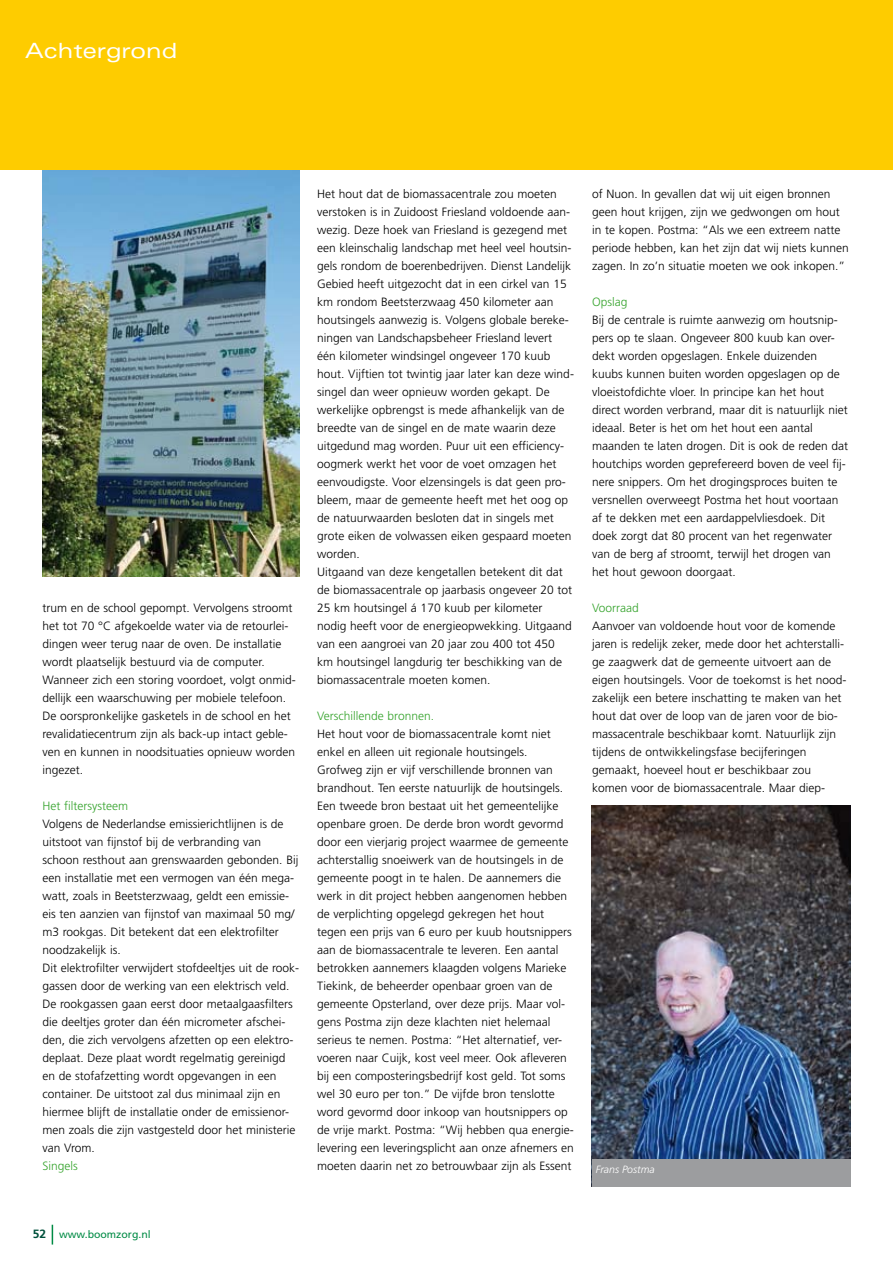
<style>
.page{position:relative;width:893px;height:1263px;background:#fff}
.page>*{position:absolute;margin:0;border:0;box-sizing:border-box;transform-origin:0 0}
.t1{font:expanded 21px "Univers";color:#fff}
.t2{font:300 12px/18px "Frutiger";color:#000}
.t3{font:300 12px "Frutiger";color:#35a32c}
.t4{font:10.5px "Frutiger";color:#008b45}
.t5{font:italic 300 10.5px "Frutiger";color:#fff}
.s1{font-weight:700;font-size:12px;color:#00513c}
</style>
<div class="page">
<svg style="left:52px;top:1225px;width:1px;height:19px"></svg>
<img style="left:43px;top:170px;width:257px;height:407px">
<div style="left:0;top:0;width:893px;height:170px;background:#fecc00"></div>
<img style="left:592px;top:806px;width:258px;height:353px">
<div style="left:592px;top:1159px;width:258px;height:27px;background:#9c9d9f"></div>
<h1 class="t1" style="left:25px;top:38px;width:154px">Achtergrond</h1>
<p class="t2" style="left:43px;top:599px;width:255px">trum en de school gepompt. Vervolgens stroomt het tot 70 °C afgekoelde water via de retourlei&shy;dingen weer terug naar de oven. De installatie wordt plaatselijk bestuurd via de computer.<br>Wanneer zich een storing voordoet, volgt onmid&shy;dellijk een waarschuwing per mobiele telefoon.<br>De oorspronkelijke gasketels in de school en het revalidatiecentrum zijn als back-up intact geble&shy;ven en kunnen in noodsituaties opnieuw worden ingezet.</p>
<p class="t3" style="left:43px;top:799px;width:87px">Het filtersysteem</p>
<p class="t2" style="left:43px;top:815px;width:258px">Volgens de Nederlandse emissierichtlijnen is de uitstoot van fijnstof bij de verbranding van schoon resthout aan grenswaarden gebonden. Bij een installatie met een vermogen van één mega&shy;watt, zoals in Beetsterzwaag, geldt een emissie&shy;eis ten aanzien van fijnstof van maximaal 50 mg/ m3 rookgas. Dit betekent dat een elektrofilter noodzakelijk is.<br>Dit elektrofilter verwijdert stofdeeltjes uit de rook&shy;gassen door de werking van een elektrisch veld.<br>De rookgassen gaan eerst door metaalgaasfilters die deeltjes groter dan één micrometer afschei&shy;den, die zich vervolgens afzetten op een elektro&shy;deplaat. Deze plaat wordt regelmatig gereinigd en de stofafzetting wordt opgevangen in een container. De uitstoot zal dus minimaal zijn en hiermee blijft de installatie onder de emissienor&shy;men zoals die zijn vastgesteld door het ministerie van Vrom.</p>
<p class="t3" style="left:43px;top:1159px;width:37px">Singels</p>
<p class="t2" style="left:317px;top:185px;width:258px">Het hout dat de biomassacentrale zou moeten verstoken is in Zuidoost Friesland voldoende aan&shy;wezig. Deze hoek van Friesland is gezegend met een kleinschalig landschap met heel veel houtsin&shy;gels rondom de boerenbedrijven. Dienst Landelijk Gebied heeft uitgezocht dat in een cirkel van 15 km rondom Beetsterzwaag 450 kilometer aan houtsingels aanwezig is. Volgens globale bereke&shy;ningen van Landschapsbeheer Friesland levert<br>één kilometer windsingel ongeveer 170 kuub hout. Vijftien tot twintig jaar later kan deze wind&shy;singel dan weer opnieuw worden gekapt. De werkelijke opbrengst is mede afhankelijk van de breedte van de singel en de mate waarin deze uitgedund mag worden. Puur uit een efficiency&shy;oogmerk werkt het voor de voet omzagen het eenvoudigste. Voor elzensingels is dat geen pro&shy;bleem, maar de gemeente heeft met het oog op de natuurwaarden besloten dat in singels met grote eiken de volwassen eiken gespaard moeten worden.<br>Uitgaand van deze kengetallen betekent dit dat de biomassacentrale op jaarbasis ongeveer 20 tot 25 km houtsingel á 170 kuub per kilometer nodig heeft voor de energieopwekking. Uitgaand van een aangroei van 20 jaar zou 400 tot 450<br>km houtsingel langdurig ter beschikking van de biomassacentrale moeten komen.</p>
<p class="t3" style="left:317px;top:709px;width:118px">Verschillende bronnen.</p>
<p class="t2" style="left:317px;top:725px;width:258px">Het hout voor de biomassacentrale komt niet enkel en alleen uit regionale houtsingels.<br>Grofweg zijn er vijf verschillende bronnen van brandhout. Ten eerste natuurlijk de houtsingels.<br>Een tweede bron bestaat uit het gemeentelijke openbare groen. De derde bron wordt gevormd door een vierjarig project waarmee de gemeente achterstallig snoeiwerk van de houtsingels in de gemeente poogt in te halen. De aannemers die werk in dit project hebben aangenomen hebben de verplichting opgelegd gekregen het hout tegen een prijs van 6 euro per kuub houtsnippers aan de biomassacentrale te leveren. Een aantal betrokken aannemers klaagden volgens Marieke Tiekink, de beheerder openbaar groen van de gemeente Opsterland, over deze prijs. Maar vol&shy;gens Postma zijn deze klachten niet helemaal serieus te nemen. Postma: “Het alternatief, ver&shy;voeren naar Cuijk, kost veel meer. Ook afleveren bij een composteringsbedrijf kost geld. Tot soms wel 30 euro per ton.” De vijfde bron tenslotte word gevormd door inkoop van houtsnippers op de vrije markt. Postma: “Wij hebben qua energie&shy;levering een leveringsplicht aan onze afnemers en moeten daarin net zo betrouwbaar zijn als Essent</p>
<p class="t2" style="left:592px;top:185px;width:258px">of Nuon. In gevallen dat wij uit eigen bronnen geen hout krijgen, zijn we gedwongen om hout in te kopen. Postma: “Als we een extreem natte periode hebben, kan het zijn dat wij niets kunnen zagen. In zo’n situatie moeten we ook inkopen.”</p>
<p class="t3" style="left:592px;top:295px;width:37px">Opslag</p>
<p class="t2" style="left:592px;top:311px;width:257px">Bij de centrale is ruimte aanwezig om houtsnip&shy;pers op te slaan. Ongeveer 800 kuub kan over&shy;dekt worden opgeslagen. Enkele duizenden kuubs kunnen buiten worden opgeslagen op de vloeistofdichte vloer. In principe kan het hout direct worden verbrand, maar dit is natuurlijk niet ideaal. Beter is het om het hout een aantal maanden te laten drogen. Dit is ook de reden dat houtchips worden geprefereerd boven de veel fij&shy;nere snippers. Om het drogingsproces buiten te versnellen overweegt Postma het hout voortaan af te dekken met een aardappelvliesdoek. Dit doek zorgt dat 80 procent van het regenwater van de berg af stroomt, terwijl het drogen van het hout gewoon doorgaat.</p>
<p class="t3" style="left:592px;top:601px;width:48px">Voorraad</p>
<p class="t2" style="left:592px;top:617px;width:256px">Aanvoer van voldoende hout voor de komende jaren is redelijk zeker, mede door het achterstalli&shy;ge zaagwerk dat de gemeente uitvoert aan de eigen houtsingels. Voor de toekomst is het nood&shy;zakelijk een betere inschatting te maken van het hout dat over de loop van de jaren voor de bio&shy;massacentrale beschikbaar komt. Natuurlijk zijn tijdens de ontwikkelingsfase becijferingen gemaakt, hoeveel hout er beschikbaar zou komen voor de biomassacentrale. Maar diep-</p>
<p class="t5" style="left:596px;top:1164px;width:60px">Frans Postma</p>
<p class="t4" style="left:33px;top:1228px;width:119px"><span class="s1">52</span> www.boomzorg.nl</p>
</div>
